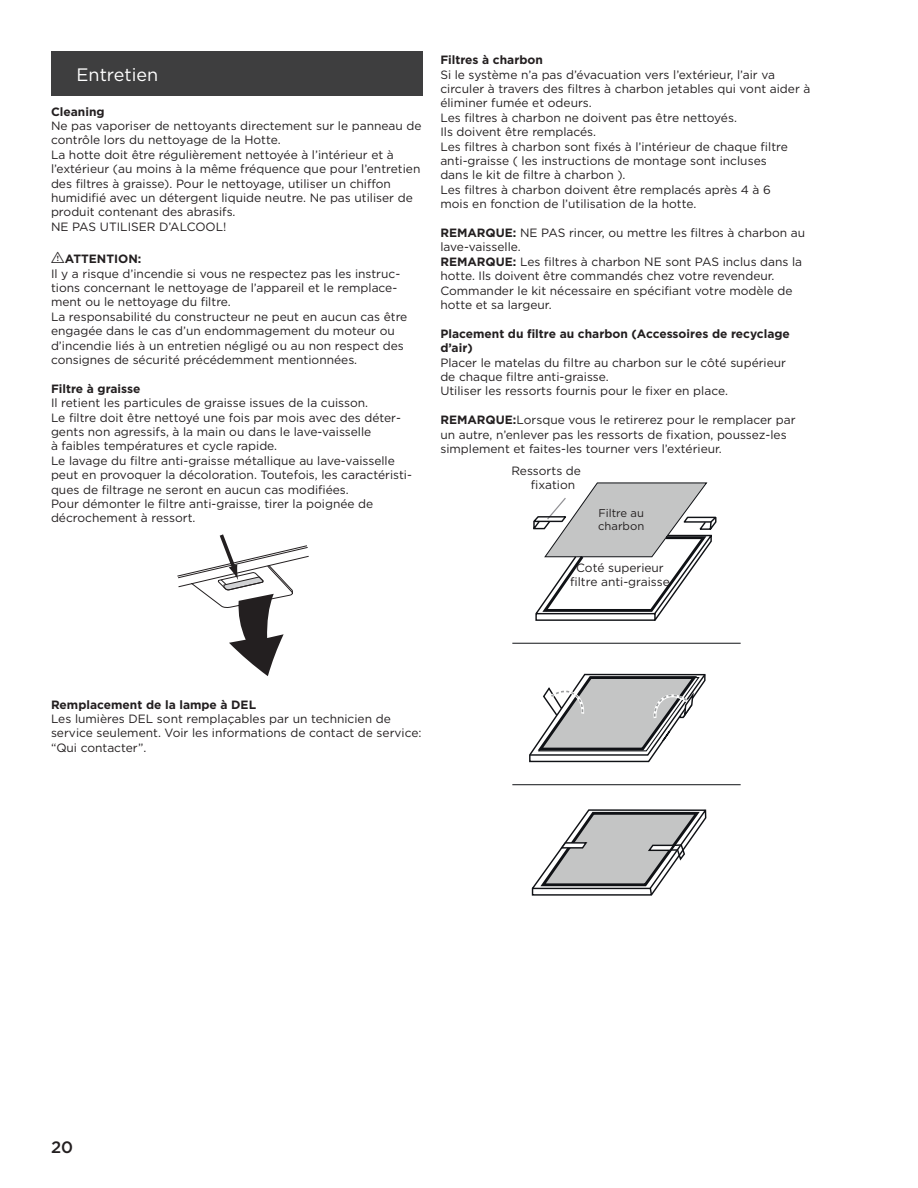
<style>
.page{position:relative;width:918px;height:1188px;background:#fff}
.page>*{position:absolute;margin:0;border:0;box-sizing:border-box;transform-origin:0 0}
.Títulos_subtítulos_c{font:18px "Gotham";color:#fff}
.t1{font:500 16.5px "Gotham";color:#231f20}
.numeros{font:12px/14.4px "Gotham";color:#231f20}
.numeros-2{font:700 12px/14.4px "Gotham";color:#231f20}
.t2{font:11.25px/13.5px "Gotham";color:#231f20}
.s1{font-family:"tables";font-weight:400;font-size:15px}
.s2{font-weight:700}
</style>
<div class="page">
<div style="left:51px;top:51px;width:371px;height:44px;background:#3e3e3f"></div>
<svg style="left:177px;top:534px;width:132px;height:142px"></svg>
<svg style="left:528px;top:785px;width:185px;height:111px"></svg>
<svg style="left:549px;top:482px;width:159px;height:34px"></svg>
<svg style="left:528px;top:516px;width:189px;height:247px"></svg>
<svg style="left:538px;top:809px;width:165px;height:79px"></svg>
<hr style="left:512px;top:784px;width:229px;height:1px;background:#101216">
<hr style="left:512px;top:643px;width:229px;height:1px;background:#101216">
<svg style="left:535px;top:674px;width:166px;height:78px"></svg>
<p class="Títulos_subtítulos_c" style="left:77px;top:63px;width:83px">Entretien</p>
<p class="numeros-2" style="left:51px;top:104px;width:55px">Cleaning</p>
<p class="numeros" style="left:51px;top:118px;width:372px">Ne pas vaporiser de nettoyants directement sur le panneau de contrôle lors du nettoyage de la Hotte.</p>
<p class="numeros" style="left:51px;top:147px;width:371px">La hotte doit être régulièrement nettoyée à l’intérieur et à l’extérieur (au moins à la même fréquence que pour l’entretien des filtres à graisse). Pour le nettoyage, utiliser un chiffon humidifié avec un détergent liquide neutre. Ne pas utiliser de produit contenant des abrasifs.</p>
<p class="numeros" style="left:51px;top:219px;width:177px">NE PAS UTILISER D’ALCOOL!</p>
<p class="numeros-2" style="left:51px;top:252px;width:92px"><span class="s1">I</span> ATTENTION:</p>
<p class="numeros" style="left:51px;top:266px;width:351px">Il y a risque d’incendie si vous ne respectez pas les instruc&shy;tions concernant le nettoyage de l’appareil et le remplace&shy;ment ou le nettoyage du filtre.</p>
<p class="numeros" style="left:51px;top:309px;width:358px">La responsabilité du constructeur ne peut en aucun cas être engagée dans le cas d’un endommagement du moteur ou d’incendie liés à un entretien négligé ou au non respect des consignes de sécurité précédemment mentionnées.</p>
<p class="numeros-2" style="left:51px;top:381px;width:91px">Filtre à graisse</p>
<p class="numeros" style="left:51px;top:395px;width:319px">Il retient les particules de graisse issues de la cuisson.</p>
<p class="numeros" style="left:51px;top:410px;width:352px">Le filtre doit être nettoyé une fois par mois avec des déter&shy;gents non agressifs, à la main ou dans le lave-vaisselle</p>
<p class="numeros" style="left:51px;top:439px;width:228px">à faibles températures et cycle rapide.</p>
<p class="numeros" style="left:51px;top:453px;width:345px">Le lavage du filtre anti-graisse métallique au lave-vaisselle</p>
<p class="numeros" style="left:51px;top:467px;width:362px">peut en provoquer la décoloration. Toutefois, les caractéristi&shy;ques de filtrage ne seront en aucun cas modifiées.</p>
<p class="numeros" style="left:51px;top:496px;width:324px">Pour démonter le filtre anti-graisse, tirer la poignée de</p>
<p class="numeros" style="left:51px;top:511px;width:146px">décrochement à ressort.</p>
<p class="numeros-2" style="left:440px;top:53px;width:104px">Filtres à charbon</p>
<p class="numeros" style="left:440px;top:67px;width:372px">Si le système n’a pas d’évacuation vers l’extérieur, l’air va circuler à travers des filtres à charbon jetables qui vont aider à éliminer fumée et odeurs.</p>
<p class="numeros" style="left:440px;top:110px;width:298px">Les filtres à charbon ne doivent pas être nettoyés.</p>
<p class="numeros" style="left:440px;top:124px;width:157px">Ils doivent être remplacés.</p>
<p class="numeros" style="left:440px;top:139px;width:349px">Les filtres à charbon sont fixés à l’intérieur de chaque filtre</p>
<p class="numeros" style="left:440px;top:153px;width:328px">anti-graisse ( les instructions de montage sont incluses</p>
<p class="numeros" style="left:440px;top:168px;width:187px">dans le kit de filtre à charbon ).</p>
<p class="numeros" style="left:440px;top:182px;width:332px">Les filtres à charbon doivent être remplacés après 4 à 6</p>
<p class="numeros" style="left:440px;top:196px;width:258px">mois en fonction de l’utilisation de la hotte.</p>
<p class="numeros" style="left:440px;top:225px;width:366px"><span class="s2">REMARQUE:</span> NE PAS rincer, ou mettre les filtres à charbon au lave-vaisselle.</p>
<p class="numeros" style="left:440px;top:254px;width:363px"><span class="s2">REMARQUE:</span> Les filtres à charbon NE sont PAS inclus dans la hotte. Ils doivent être commandés chez votre revendeur.</p>
<p class="numeros" style="left:440px;top:283px;width:354px">Commander le kit nécessaire en spécifiant votre modèle de hotte et sa largeur.</p>
<p class="numeros-2" style="left:440px;top:326px;width:351px">Placement du filtre au charbon (Accessoires de recyclage d’air)</p>
<p class="numeros" style="left:440px;top:355px;width:347px">Placer le matelas du filtre au charbon sur le côté supérieur</p>
<p class="numeros" style="left:440px;top:369px;width:170px">de chaque filtre anti-graisse.</p>
<p class="numeros" style="left:440px;top:384px;width:289px">Utiliser les ressorts fournis pour le fixer en place.</p>
<p class="numeros" style="left:440px;top:412px;width:357px"><span class="s2">REMARQUE:</span>Lorsque vous le retirerez pour le remplacer par un autre, n’enlever pas les ressorts de fixation, poussez-les simplement et faites-les tourner vers l’extérieur.</p>
<p class="numeros" style="left:531px;top:463px;width:52px;text-indent:-20px">Ressorts de fixation</p>
<p class="t2" style="left:598px;top:506px;width:48px">Filtre au charbon</p>
<p class="numeros" style="left:570px;top:560px;width:101px;text-align:center">Coté superieur filtre anti-graisse</p>
<p class="numeros-2" style="left:51px;top:697px;width:207px">Remplacement de la lampe à DEL</p>
<p class="numeros" style="left:51px;top:711px;width:341px">Les lumières DEL sont remplaçables par un technicien de</p>
<p class="numeros" style="left:51px;top:726px;width:372px">service seulement. Voir les informations de contact de service:</p>
<p class="numeros" style="left:51px;top:740px;width:97px">“Qui contacter”.</p>
<h2 class="t1" style="left:51px;top:1136px;width:24px">20</h2>
</div>
